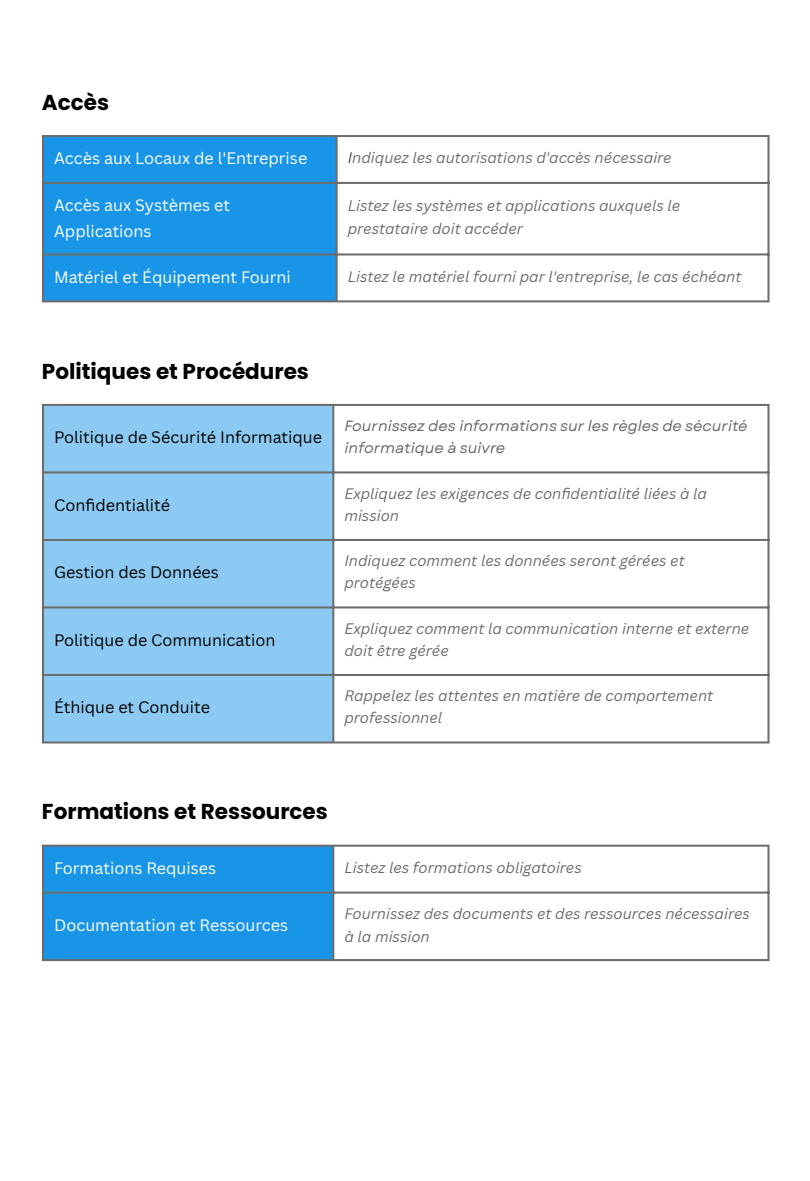
<style>
.page{position:relative;width:810px;height:1181px;background:#fff}
.page>*{position:absolute;margin:0;border:0;box-sizing:border-box;transform-origin:0 0}
.t1{font:700 21.6px "Poppins";color:#000}
.t2{font:16.2px/25.2px "Canva Sans";color:#fff}
.t3{font:16.2px "Canva Sans";color:#000}
.t4{font:italic 14.85px/22.2px "Canva Sans";color:#6c6c6c}
.t5{font:italic 14.85px/22.2px "Garet";color:#6c6c6c}
.s1{color:#4f4f4f}
</style>
<div class="page">
<div style="left:44px;top:137px;width:292px;height:163px;background:#1995e8"></div>
<hr style="left:42px;top:137px;width:2px;height:163px;background:#6c6c6c">
<hr style="left:336px;top:137px;width:2px;height:163px;background:#6c6c6c">
<hr style="left:767px;top:137px;width:2px;height:163px;background:#6c6c6c">
<hr style="left:42px;top:135px;width:727px;height:2px;background:#6c6c6c">
<hr style="left:42px;top:182px;width:727px;height:2px;background:#6c6c6c">
<hr style="left:42px;top:253px;width:727px;height:2px;background:#6c6c6c">
<hr style="left:42px;top:300px;width:727px;height:2px;background:#6c6c6c">
<div style="left:44px;top:406px;width:288px;height:335px;background:#8ccaf3"></div>
<hr style="left:42px;top:406px;width:2px;height:335px;background:#6c6c6c">
<hr style="left:332px;top:406px;width:2px;height:335px;background:#6c6c6c">
<hr style="left:767px;top:406px;width:2px;height:335px;background:#6c6c6c">
<hr style="left:42px;top:404px;width:727px;height:2px;background:#6c6c6c">
<hr style="left:42px;top:471px;width:727px;height:2px;background:#6c6c6c">
<hr style="left:42px;top:539px;width:727px;height:2px;background:#6c6c6c">
<hr style="left:42px;top:606px;width:727px;height:2px;background:#6c6c6c">
<hr style="left:42px;top:674px;width:727px;height:2px;background:#6c6c6c">
<hr style="left:42px;top:741px;width:727px;height:2px;background:#6c6c6c">
<div style="left:44px;top:846px;width:288px;height:113px;background:#1995e8"></div>
<hr style="left:42px;top:846px;width:2px;height:113px;background:#6c6c6c">
<hr style="left:332px;top:846px;width:2px;height:113px;background:#6c6c6c">
<hr style="left:767px;top:846px;width:2px;height:113px;background:#6c6c6c">
<hr style="left:42px;top:844px;width:727px;height:2px;background:#6c6c6c">
<hr style="left:42px;top:891px;width:727px;height:2px;background:#6c6c6c">
<hr style="left:42px;top:959px;width:727px;height:2px;background:#6c6c6c">
<h1 class="t1" style="left:42px;top:87px;width:69px">Accès</h1>
<p class="t2" style="left:54px;top:145px;width:255px">Accès aux Locaux de l'Entreprise</p>
<p class="t4" style="left:348px;top:146px;width:326px"><span class="s1">I</span>ndiquez les autorisations d'accès nécessaire</p>
<p class="t2" style="left:54px;top:192px;width:177px">Accès aux Systèmes et<br>Applications</p>
<p class="t4" style="left:348px;top:194px;width:334px;line-height:23.2px">Listez les systèmes et applications auxquels le prestataire doit accéder</p>
<p class="t2" style="left:54px;top:264px;width:238px">Matériel et Équipement Fourni</p>
<p class="t4" style="left:348px;top:265px;width:395px">Listez le matériel fourni par l'entreprise, le cas échéant</p>
<h1 class="t1" style="left:42px;top:356px;width:269px">Politiques et Procédures</h1>
<p class="t3" style="left:54px;top:426px;width:269px">Politique de Sécurité Informatique</p>
<p class="t5" style="left:344px;top:415px;width:405px">Fournissez des informations sur les règles de sécurité informatique à suivre</p>
<p class="t3" style="left:54px;top:493px;width:117px">Confi dentialité</p>
<p class="t4" style="left:344px;top:482px;width:364px">Expliquez les exigences de confi dentialité liées à la mission</p>
<p class="t3" style="left:54px;top:561px;width:166px">Gestion des Données</p>
<p class="t4" style="left:344px;top:549px;width:342px">Indiquez comment les données seront gérées et protégées</p>
<p class="t3" style="left:54px;top:628px;width:223px">Politique de Communication</p>
<p class="t4" style="left:344px;top:617px;width:407px">Expliquez comment la communication interne et externe doit être gérée</p>
<p class="t3" style="left:54px;top:696px;width:157px">Éthique et Conduite</p>
<p class="t4" style="left:344px;top:684px;width:370px">Rappelez les attentes en matière de comportement professionnel</p>
<h1 class="t1" style="left:42px;top:796px;width:287px">Formations et Ressources</h1>
<p class="t2" style="left:54px;top:855px;width:163px">Formations Requises</p>
<p class="t4" style="left:344px;top:856px;width:239px">Listez les formations obligatoires</p>
<p class="t2" style="left:54px;top:912px;width:236px">Documentation et Ressources</p>
<p class="t4" style="left:344px;top:901px;width:407px;line-height:23.2px">Fournissez des documents et des ressources nécessaires à la mission</p>
</div>
